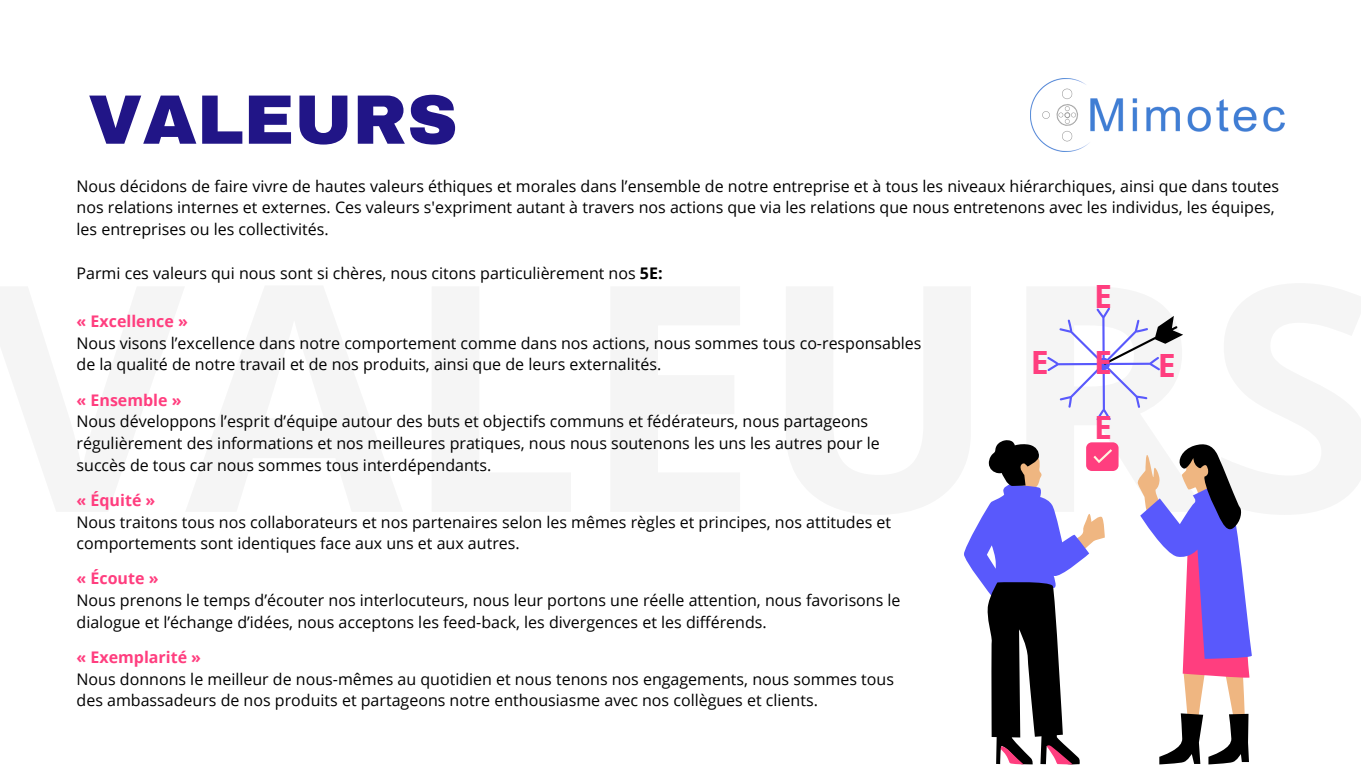
<style>
.page{position:relative;width:1361px;height:765px;background:#fff}
.page>*{position:absolute;margin:0;border:0;box-sizing:border-box;transform-origin:0 0}
.t1{font:700 316.1px "Open Sans";color:#000}
.t2{font:900 70px "Archivo";color:#211587}
.t3{font:700 32px "Open Sans";color:#ff3e7f}
.t4{font:16px/21.8px "Open Sans";color:#000}
.t5{font:700 16px "Open Sans";color:#ff3e7f}
.s1{font-weight:700}
</style>
<div class="page">
<img style="left:1031px;top:79px;width:253px;height:72px">
<svg style="left:1242px;top:713px;width:7px;height:50px"></svg>
<svg style="left:964px;top:512px;width:288px;height:147px"></svg>
<svg style="left:985px;top:443px;width:257px;height:322px"></svg>
<svg style="left:1000px;top:745px;width:72px;height:19px"></svg>
<svg style="left:988px;top:440px;width:51px;height:46px"></svg>
<div style="left:1086px;top:442px;width:32px;height:29px;background:#ff3e7f;border-radius:6px"></div>
<svg style="left:1047px;top:308px;width:136px;height:112px"></svg>
<svg style="left:1093px;top:449px;width:19px;height:14px"></svg>
<p class="t2" style="left:88px;top:82px;width:371px">VALEURS</p>
<p class="t4" style="left:77px;top:175px;width:1204px">Nous décidons de faire vivre de hautes valeurs éthiques et morales dans l’ensemble de notre entreprise et à tous les niveaux hiérarchiques, ainsi que dans toutes nos relations internes et externes. Ces valeurs s'expriment autant à travers nos actions que via les relations que nous entretenons avec les individus, les équipes, les entreprises ou les collectivités.</p>
<p class="t4" style="left:77px;top:262px;width:587px">Parmi ces valeurs qui nous sont si chères, nous citons particulièrement nos <span class="s1">5E:</span></p>
<p class="t5" style="left:77px;top:310px;width:113px">« Excellence »</p>
<p class="t4" style="left:77px;top:332px;width:846px">Nous visons l’excellence dans notre comportement comme dans nos actions, nous sommes tous co-responsables de la qualité de notre travail et de nos produits, ainsi que de leurs externalités.</p>
<h1 class="t1" style="left:-20px;top:174px;width:1402px">VALEURS</h1>
<p class="t3" style="left:1094px;top:274px;width:19px">E</p>
<p class="t3" style="left:1031px;top:339px;width:19px">E</p>
<p class="t3" style="left:1094px;top:339px;width:19px">E</p>
<p class="t3" style="left:1157px;top:343px;width:19px">E</p>
<p class="t5" style="left:77px;top:388px;width:107px">« Ensemble »</p>
<p class="t4" style="left:77px;top:410px;width:804px">Nous développons l’esprit d’équipe autour des buts et objectifs communs et fédérateurs, nous partageons régulièrement des informations et nos meilleures pratiques, nous nous soutenons les uns les autres pour le succès de tous car nous sommes tous interdépendants.</p>
<p class="t3" style="left:1094px;top:405px;width:19px">E</p>
<p class="t5" style="left:77px;top:489px;width:80px">« Équité »</p>
<p class="t4" style="left:77px;top:510px;width:816px">Nous traitons tous nos collaborateurs et nos partenaires selon les mêmes règles et principes, nos attitudes et comportements sont identiques face aux uns et aux autres.</p>
<p class="t5" style="left:77px;top:567px;width:83px">« Écoute »</p>
<p class="t4" style="left:77px;top:589px;width:825px">Nous prenons le temps d’écouter nos interlocuteurs, nous leur portons une réelle attention, nous favorisons le dialogue et l’échange d’idées, nous acceptons les feed-back, les divergences et les différends.</p>
<p class="t5" style="left:77px;top:646px;width:126px">« Exemplarité »</p>
<p class="t4" style="left:77px;top:668px;width:819px">Nous donnons le meilleur de nous-mêmes au quotidien et nous tenons nos engagements, nous sommes tous des ambassadeurs de nos produits et partageons notre enthousiasme avec nos collègues et clients.</p>
</div>
